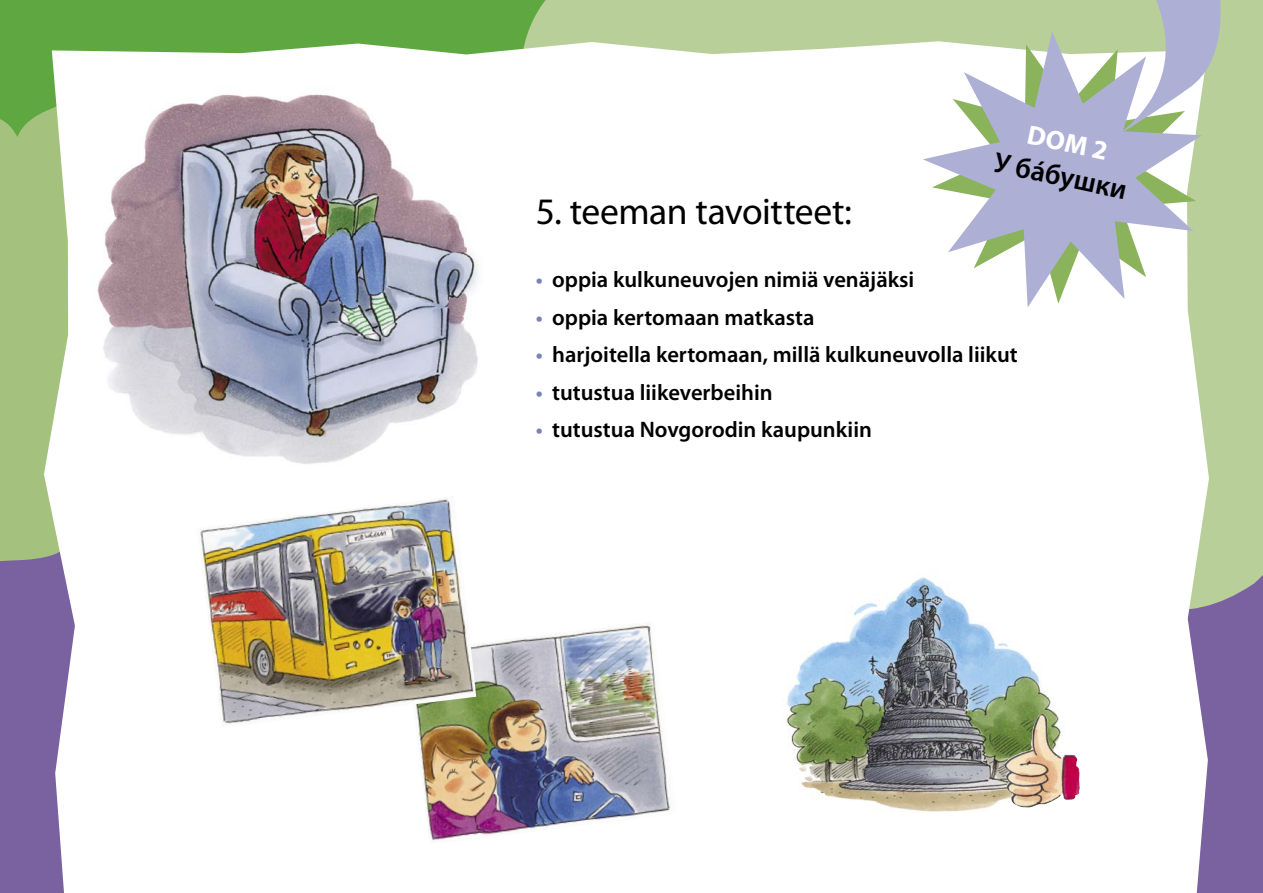
<style>
.page{position:relative;width:1263px;height:893px;background:#7a619f}
.page>*{position:absolute;margin:0;border:0;box-sizing:border-box;transform-origin:0 0}
.t1{font:37.5px "Myriad Kyrillinen";letter-spacing:-.01em;color:#000}
.t2{font:600 28.5px "Myriad Kyrillinen";color:#000}
.t3{font:700 27px "Myriad Pro";color:#fff}
.t4{font:600 22.5px "Myriad Pro";color:#000}
.s1{color:#7a82ba}
</style>
<div class="page">
<div style="left:0;top:0;width:486px;height:88px;background:#5fa841"></div>
<div style="left:486px;top:0;width:777px;height:606px;background:#b9cf9a"></div>
<svg style="left:0;top:88px;width:44px;height:474px;background:#9ebf78"></svg>
<div style="left:44px;top:41px;width:1165px;height:852px;background:#fff"></div>
<svg style="left:1083px;top:0;width:176px;height:154px;background:#b6c9a4"></svg>
<svg style="left:923px;top:32px;width:279px;height:275px;background:#cbd1d5"></svg>
<img style="left:92px;top:85px;width:397px;height:380px">
<img style="left:777px;top:572px;width:290px;height:244px">
<img style="left:1004px;top:714px;width:76px;height:94px">
<img style="left:406px;top:621px;width:271px;height:223px">
<img style="left:197px;top:496px;width:279px;height:232px">
<h1 class="t1" style="left:536px;top:191px;width:318px">5. teeman tavoitteet:</h1>
<p class="t3" style="left:1031px;top:117px;width:83px;rotate:12deg">DOM 2</p>
<p class="t2" style="left:998px;top:146px;width:136px;rotate:12deg">У ба́бушки</p>
<p class="t4" style="left:536px;top:266px;width:380px"><span class="s1">•</span> oppia kulkuneuvojen nimiä venäjäksi</p>
<p class="t4" style="left:536px;top:303px;width:280px"><span class="s1">•</span> oppia kertomaan matkasta</p>
<p class="t4" style="left:536px;top:341px;width:483px"><span class="s1">•</span> harjoitella kertomaan, millä kulkuneuvolla liikut</p>
<p class="t4" style="left:536px;top:378px;width:238px"><span class="s1">•</span> tutustua liikeverbeihin</p>
<p class="t4" style="left:536px;top:416px;width:338px"><span class="s1">•</span> tutustua Novgorodin kaupunkiin</p>
</div>
